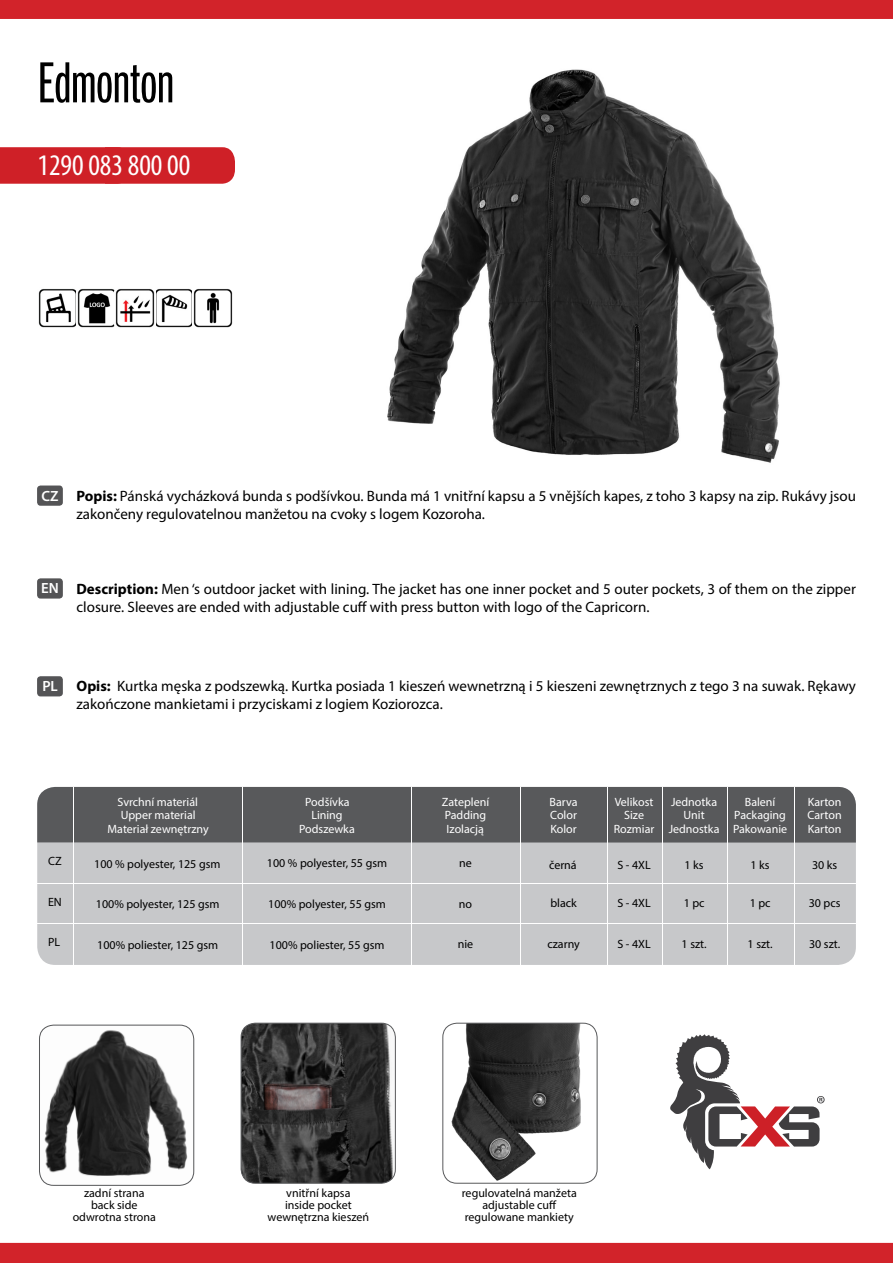
<style>
.page{position:relative;width:893px;height:1263px;background:#fff}
.page>*{position:absolute;margin:0;border:0;box-sizing:border-box;transform-origin:0 0}
.t1{font:60px "Franklin Got Itc DOT Boo Ext Com";letter-spacing:-.01em;color:#000}
.t2{font:condensed 30px "Myriad Pro";color:#fff}
.t3{font:15px/18px "Myriad Pro";color:#000}
.t4{font:600 14.85px "Myriad Pro";color:#fff}
.t5{font:12px/12px "Myriad Pro";color:#000;text-align:center}
.t6{font:12px "Myriad Pro";color:#fff}
.s1{font-weight:700}
</style>
<div class="page">
<div style="left:0;top:147px;width:235px;height:37px;background:#cf2027"></div>
<img style="left:387px;top:69px;width:393px;height:394px">
<svg style="left:670px;top:1034px;width:155px;height:135px"></svg>
<div style="left:37px;top:485px;width:26px;height:21px;background:#545456;border-radius:3px"></div>
<div style="left:37px;top:578px;width:26px;height:21px;background:#545456;border-radius:3px"></div>
<div style="left:37px;top:676px;width:26px;height:20px;background:#545456;border-radius:3px"></div>
<div style="left:0;top:0;width:893px;height:19px;background:#d2232a"></div>
<div style="left:0;top:1243px;width:893px;height:20px;background:#d2232a"></div>
<img style="left:443px;top:1023px;width:153px;height:159px">
<div style="left:442px;top:1023px;width:156px;height:161px;border:1px solid #58595b;border-radius:14px"></div>
<img style="left:241px;top:1023px;width:154px;height:160px">
<div style="left:241px;top:1023px;width:155px;height:161px;border:1px solid #58595b;border-radius:14px"></div>
<img style="left:40px;top:1026px;width:154px;height:159px">
<div style="left:39px;top:1024px;width:155px;height:162px;border:1px solid #58595b;border-radius:14px"></div>
<div style="left:37px;top:787px;width:819px;height:178px;background:#c7c8ca;border-radius:18px"></div>
<div style="left:37px;top:787px;width:819px;height:55px;background:#58595b"></div>
<hr style="left:794px;top:787px;width:1px;height:178px;background:#fff">
<hr style="left:727px;top:787px;width:1px;height:178px;background:#fff">
<hr style="left:662px;top:787px;width:1px;height:178px;background:#fff">
<hr style="left:607px;top:787px;width:1px;height:178px;background:#fff">
<hr style="left:520px;top:787px;width:1px;height:178px;background:#fff">
<hr style="left:412px;top:787px;width:1px;height:178px;background:#fff">
<hr style="left:242px;top:787px;width:1px;height:178px;background:#fff">
<hr style="left:73px;top:787px;width:1px;height:178px;background:#fff">
<hr style="left:37px;top:923px;width:819px;height:1px;background:#fff">
<hr style="left:37px;top:883px;width:819px;height:1px;background:#fff">
<img style="left:156px;top:289px;width:36px;height:39px">
<img style="left:38px;top:289px;width:38px;height:39px">
<img style="left:193px;top:289px;width:40px;height:39px">
<img style="left:77px;top:289px;width:38px;height:39px">
<img style="left:115px;top:289px;width:40px;height:39px">
<h1 class="t1" style="left:37px;top:51px;width:138px">Edmonton</h1>
<h2 class="t2" style="left:38px;top:147px;width:154px">1290 083 800 00</h2>
<p class="t4" style="left:42px;top:486px;width:19px">CZ</p>
<p class="t3" style="left:77px;top:486px;width:781px"><span class="s1">Popis:</span> Pánská vycházková bunda s podšívkou. Bunda má 1 vnitřní kapsu a 5 vnějších kapes, z toho 3 kapsy na zip. Rukávy jsou zakončeny regulovatelnou manžetou na cvoky s logem Kozoroha.</p>
<p class="t4" style="left:41px;top:579px;width:19px">EN</p>
<p class="t3" style="left:77px;top:579px;width:781px"><span class="s1">Description:</span> Men ‘s outdoor jacket with lining. The jacket has one inner pocket and 5 outer pockets, 3 of them on the zipper closure. Sleeves are ended with adjustable cuff with press button with logo of the Capricorn.</p>
<p class="t4" style="left:42px;top:677px;width:17px">PL</p>
<p class="t3" style="left:77px;top:677px;width:781px"><span class="s1">Opis:</span> Kurtka męska z podszewką. Kurtka posiada 1 kieszeń wewnetrzną i 5 kieszeni zewnętrznych z tego 3 na suwak. Rękawy zakończone mankietami i przyciskami z logiem Koziorozca.</p>
<p class="t6" style="left:118px;top:794px;width:82px">Svrchní materiál</p>
<p class="t6" style="left:121px;top:808px;width:76px">Upper material</p>
<p class="t6" style="left:108px;top:822px;width:103px">Materiał zewnętrzny</p>
<p class="t6" style="left:305px;top:794px;width:46px">Podšívka</p>
<p class="t6" style="left:299px;top:821px;width:57px">Podszewka</p>
<p class="t6" style="left:311px;top:808px;width:33px">Lining</p>
<p class="t6" style="left:442px;top:794px;width:49px">Zateplení</p>
<p class="t6" style="left:447px;top:821px;width:39px">Izolacją</p>
<p class="t6" style="left:445px;top:808px;width:43px">Padding</p>
<p class="t6" style="left:550px;top:794px;width:30px">Barva</p>
<p class="t6" style="left:615px;top:794px;width:40px">Velikost</p>
<p class="t6" style="left:671px;top:794px;width:48px">Jednotka</p>
<p class="t6" style="left:745px;top:794px;width:32px">Balení</p>
<p class="t6" style="left:808px;top:794px;width:35px">Karton</p>
<p class="t6" style="left:550px;top:808px;width:28px">Color</p>
<p class="t6" style="left:624px;top:808px;width:21px">Size</p>
<p class="t6" style="left:683px;top:808px;width:23px">Unit</p>
<p class="t6" style="left:734px;top:808px;width:53px">Packaging</p>
<p class="t6" style="left:808px;top:808px;width:36px">Carton</p>
<p class="t6" style="left:550px;top:821px;width:28px">Kolor</p>
<p class="t6" style="left:614px;top:821px;width:42px">Rozmiar</p>
<p class="t6" style="left:669px;top:821px;width:52px">Jednostka</p>
<p class="t6" style="left:733px;top:821px;width:56px">Pakowanie</p>
<p class="t6" style="left:808px;top:821px;width:35px">Karton</p>
<p class="t5" style="left:48px;top:855px;width:15px">CZ</p>
<p class="t5" style="left:94px;top:857px;width:128px">100 % polyester, 125 gsm</p>
<p class="t5" style="left:267px;top:857px;width:122px">100 % polyester, 55 gsm</p>
<p class="t5" style="left:459px;top:857px;width:14px">ne</p>
<p class="t5" style="left:549px;top:859px;width:29px">černá</p>
<p class="t5" style="left:617px;top:859px;width:35px">S - 4XL</p>
<p class="t5" style="left:685px;top:859px;width:21px">1 ks</p>
<p class="t5" style="left:751px;top:859px;width:21px">1 ks</p>
<p class="t5" style="left:812px;top:859px;width:27px">30 ks</p>
<p class="t5" style="left:48px;top:896px;width:15px">EN</p>
<p class="t5" style="left:96px;top:898px;width:125px">100% polyester, 125 gsm</p>
<p class="t5" style="left:268px;top:898px;width:119px">100% polyester, 55 gsm</p>
<p class="t5" style="left:459px;top:898px;width:15px">no</p>
<p class="t5" style="left:550px;top:897px;width:28px">black</p>
<p class="t5" style="left:617px;top:897px;width:35px">S - 4XL</p>
<p class="t5" style="left:684px;top:897px;width:22px">1 pc</p>
<p class="t5" style="left:750px;top:897px;width:22px">1 pc</p>
<p class="t5" style="left:809px;top:897px;width:33px">30 pcs</p>
<p class="t5" style="left:48px;top:936px;width:14px">PL</p>
<p class="t5" style="left:97px;top:938px;width:123px">100% poliester, 125 gsm</p>
<p class="t5" style="left:270px;top:938px;width:116px">100% poliester, 55 gsm</p>
<p class="t5" style="left:458px;top:938px;width:17px">nie</p>
<p class="t5" style="left:547px;top:938px;width:34px">czarny</p>
<p class="t5" style="left:617px;top:938px;width:35px">S - 4XL</p>
<p class="t5" style="left:682px;top:938px;width:27px">1 szt.</p>
<p class="t5" style="left:748px;top:938px;width:27px">1 szt.</p>
<p class="t5" style="left:809px;top:938px;width:33px">30 szt.</p>
<p class="t5" style="left:73px;top:1187px;width:85px">zadní strana back side odwrotna strona</p>
<p class="t5" style="left:268px;top:1187px;width:103px">vnitřní kapsa<br>inside pocket wewnętrzna kieszeń</p>
<p class="t5" style="left:462px;top:1187px;width:116px">regulovatelná manžeta adjustable cuff regulowane mankiety</p>
</div>
